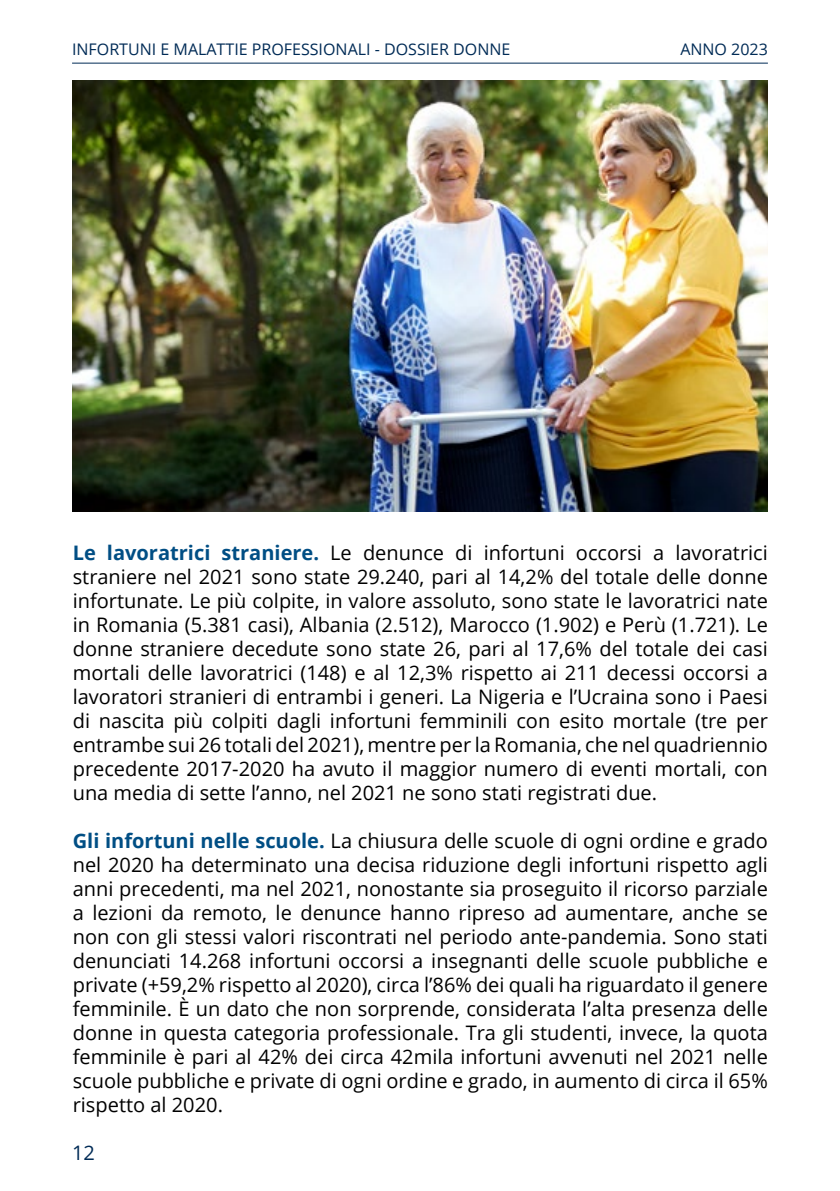
<style>
.page{position:relative;width:840px;height:1191px;background:#fff}
.page>*{position:absolute;margin:0;border:0;box-sizing:border-box;transform-origin:0 0}
.t1{font:20px/24px "Open Sans";color:#000;text-align:justify}
.t2{font:20px "Open Sans";color:#002b56}
.t3{font:16px "Open Sans";color:#002b56}
.s1{font-weight:700;color:#004e84}
</style>
<div class="page">
<hr style="left:72px;top:63px;width:695px;height:1px;background:#002b56">
<img style="left:72px;top:81px;width:695px;height:430px">
<p class="t3" style="left:72px;top:38px;width:439px">INFORTUNI E MALATTIE PROFESSIONALI - DOSSIER DONNE</p>
<p class="t3" style="left:680px;top:38px;width:89px">ANNO 2023</p>
<p class="t1" style="left:73px;top:540px;width:696px"><span class="s1">Le lavoratrici straniere.</span> Le denunce di infortuni occorsi a lavoratrici straniere nel 2021 sono state 29.240, pari al 14,2% del totale delle donne infortunate. Le più colpite, in valore assoluto, sono state le lavoratrici nate in Romania (5.381 casi), Albania (2.512), Marocco (1.902) e Perù (1.721). Le donne straniere decedute sono state 26, pari al 17,6% del totale dei casi mortali delle lavoratrici (148) e al 12,3% rispetto ai 211 decessi occorsi a lavoratori stranieri di entrambi i generi. La Nigeria e l’Ucraina sono i Paesi di nascita più colpiti dagli infortuni femminili con esito mortale (tre per entrambe sui 26 totali del 2021), mentre per la Romania, che nel quadriennio precedente 2017-2020 ha avuto il maggior numero di eventi mortali, con una media di sette l’anno, nel 2021 ne sono stati registrati due.</p>
<p class="t1" style="left:73px;top:828px;width:696px"><span class="s1">Gli infortuni nelle scuole.</span> La chiusura delle scuole di ogni ordine e grado nel 2020 ha determinato una decisa riduzione degli infortuni rispetto agli anni precedenti, ma nel 2021, nonostante sia proseguito il ricorso parziale a lezioni da remoto, le denunce hanno ripreso ad aumentare, anche se non con gli stessi valori riscontrati nel periodo ante-pandemia. Sono stati denunciati 14.268 infortuni occorsi a insegnanti delle scuole pubbliche e private (+59,2% rispetto al 2020), circa l’86% dei quali ha riguardato il genere femminile. È un dato che non sorprende, considerata l’alta presenza delle donne in questa categoria professionale. Tra gli studenti, invece, la quota femminile è pari al 42% dei circa 42mila infortuni avvenuti nel 2021 nelle scuole pubbliche e private di ogni ordine e grado, in aumento di circa il 65% rispetto al 2020.</p>
<p class="t2" style="left:72px;top:1138px;width:24px">12</p>
</div>
